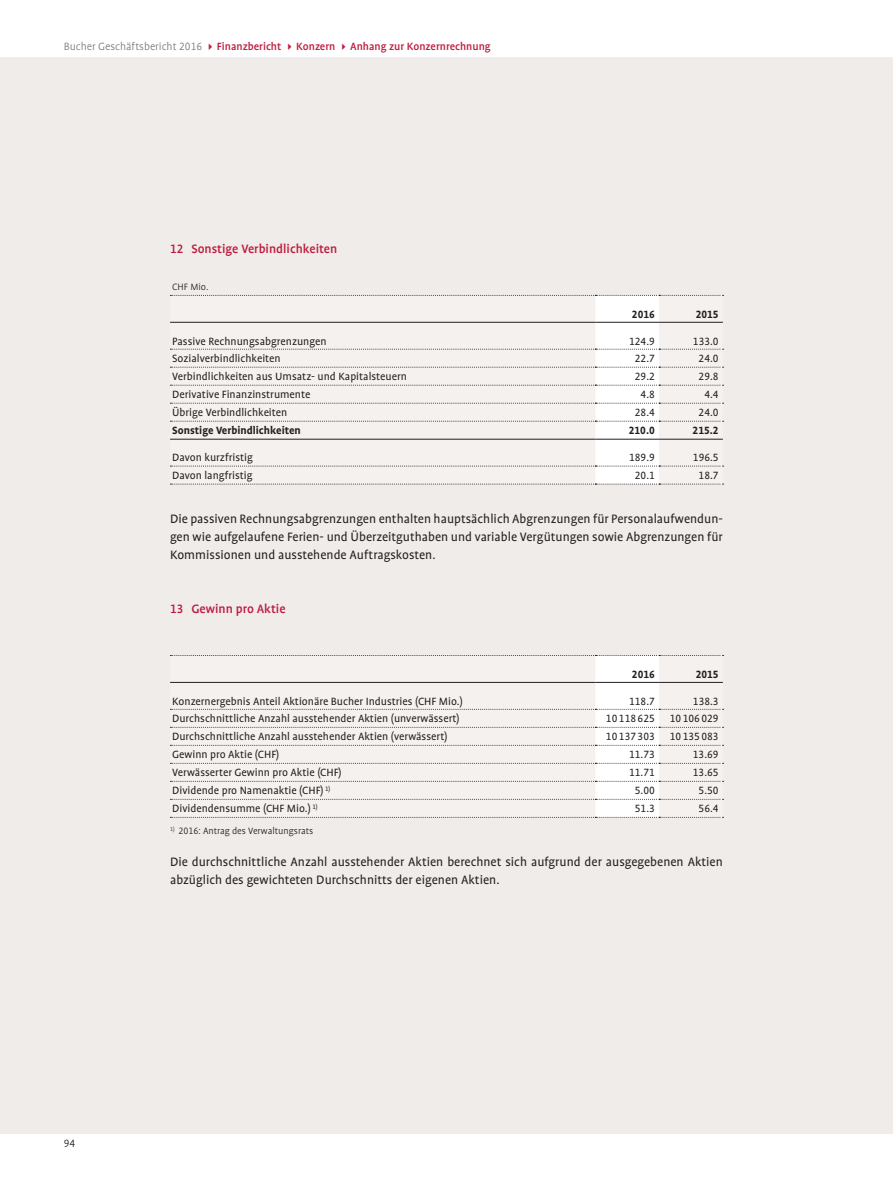
<style>
.page{position:relative;width:893px;height:1191px;background:#fff}
.page>*{position:absolute;margin:0;border:0;box-sizing:border-box;transform-origin:0 0}
.t1{font:13.8px/18px "Bucher Profile";color:#231f20;text-align:justify}
.t2{font:500 13.8px "Bucher Profile";color:#be1b40}
.t3{font:12px "Bucher Profile";color:#231f20}
.t4{font:500 12px "Bucher Profile";color:#be1b40}
.t5{font:700 12px "Bucher Profile";color:#231f20}
.t6{font:300 12px "Bucher Profile";color:#231f20}
.t7{font:300 10.5px "Bucher Profile";letter-spacing:-.005em;color:#231f20}
.s1{font-weight:300;color:#76787b}
</style>
<div class="page">
<div style="left:0;top:57px;width:893px;height:1076px;background:#f0ece9"></div>
<svg style="left:170px;top:294px;width:554px;height:191px"></svg>
<hr style="left:170px;top:322px;width:425px;height:1px;background:#231f20">
<hr style="left:595px;top:322px;width:64px;height:1px;background:#231f20">
<hr style="left:659px;top:322px;width:64px;height:1px;background:#231f20">
<hr style="left:170px;top:439px;width:425px;height:1px;background:#231f20">
<hr style="left:595px;top:439px;width:64px;height:1px;background:#231f20">
<hr style="left:659px;top:439px;width:64px;height:1px;background:#231f20">
<svg style="left:170px;top:655px;width:554px;height:163px"></svg>
<hr style="left:170px;top:682px;width:425px;height:1px;background:#231f20">
<hr style="left:595px;top:682px;width:64px;height:1px;background:#231f20">
<hr style="left:659px;top:682px;width:64px;height:1px;background:#231f20">
<p class="t4" style="left:64px;top:40px;width:429px"><span class="s1">Bucher Geschäftsbericht 2016</span> Finanzbericht Konzern Anhang zur Konzernrechnung</p>
<p class="t2" style="left:170px;top:242px;width:169px">12 Sonstige Verbindlichkeiten</p>
<p class="t7" style="left:172px;top:282px;width:38px">CHF Mio.</p>
<p class="t5" style="left:632px;top:308px;width:24px">2016</p>
<p class="t5" style="left:696px;top:308px;width:24px">2015</p>
<p class="t3" style="left:172px;top:335px;width:156px">Passive Rechnungsabgrenzungen</p>
<p class="t3" style="left:629px;top:335px;width:27px">124.9</p>
<p class="t3" style="left:693px;top:335px;width:27px">133.0</p>
<p class="t3" style="left:172px;top:352px;width:110px">Sozialverbindlichkeiten</p>
<p class="t3" style="left:635px;top:352px;width:21px">22.7</p>
<p class="t3" style="left:699px;top:352px;width:21px">24.0</p>
<p class="t3" style="left:172px;top:370px;width:236px">Verbindlichkeiten aus Umsatz- und Kapitalsteuern</p>
<p class="t3" style="left:635px;top:370px;width:21px">29.2</p>
<p class="t3" style="left:699px;top:370px;width:21px">29.8</p>
<p class="t3" style="left:172px;top:388px;width:140px">Derivative Finanzinstrumente</p>
<p class="t3" style="left:641px;top:388px;width:16px">4.8</p>
<p class="t3" style="left:704px;top:388px;width:16px">4.4</p>
<p class="t3" style="left:172px;top:406px;width:117px">Übrige Verbindlichkeiten</p>
<p class="t3" style="left:635px;top:406px;width:21px">28.4</p>
<p class="t3" style="left:699px;top:406px;width:21px">24.0</p>
<p class="t5" style="left:172px;top:424px;width:130px">Sonstige Verbindlichkeiten</p>
<p class="t5" style="left:629px;top:424px;width:28px">210.0</p>
<p class="t5" style="left:693px;top:424px;width:28px">215.2</p>
<p class="t3" style="left:172px;top:451px;width:82px">Davon kurzfristig</p>
<p class="t3" style="left:629px;top:451px;width:27px">189.9</p>
<p class="t3" style="left:693px;top:451px;width:27px">196.5</p>
<p class="t3" style="left:172px;top:469px;width:82px">Davon langfristig</p>
<p class="t3" style="left:635px;top:469px;width:21px">20.1</p>
<p class="t3" style="left:699px;top:469px;width:21px">18.7</p>
<p class="t1" style="left:170px;top:510px;width:554px">Die passiven Rechnungsabgrenzungen enthalten hauptsächlich Abgrenzungen für Personalaufwendun&shy;gen wie aufgelaufene Ferien- und Überzeitguthaben und variable Vergütungen sowie Abgrenzungen für Kommissionen und ausstehende Auftragskosten.</p>
<p class="t2" style="left:170px;top:602px;width:117px">13 Gewinn pro Aktie</p>
<p class="t5" style="left:632px;top:668px;width:24px">2016</p>
<p class="t5" style="left:696px;top:668px;width:24px">2015</p>
<p class="t3" style="left:172px;top:695px;width:292px">Konzernergebnis Anteil Aktionäre Bucher Industries (CHF Mio.)</p>
<p class="t3" style="left:629px;top:695px;width:27px">118.7</p>
<p class="t3" style="left:693px;top:695px;width:27px">138.3</p>
<p class="t3" style="left:172px;top:712px;width:289px">Durchschnittliche Anzahl ausstehender Aktien (unverwässert)</p>
<p class="t3" style="left:606px;top:712px;width:114px">10 118 625 10 106 029</p>
<p class="t3" style="left:172px;top:730px;width:277px">Durchschnittliche Anzahl ausstehender Aktien (verwässert)</p>
<p class="t3" style="left:606px;top:730px;width:114px">10 137 303 10 135 083</p>
<p class="t3" style="left:172px;top:748px;width:109px">Gewinn pro Aktie (CHF)</p>
<p class="t3" style="left:629px;top:748px;width:27px">11.73</p>
<p class="t3" style="left:693px;top:748px;width:27px">13.69</p>
<p class="t3" style="left:172px;top:766px;width:171px">Verwässerter Gewinn pro Aktie (CHF)</p>
<p class="t3" style="left:629px;top:766px;width:27px">11.71</p>
<p class="t3" style="left:693px;top:766px;width:27px">13.65</p>
<p class="t3" style="left:172px;top:784px;width:160px">Dividende pro Namenaktie (CHF) <sup>1)</sup></p>
<p class="t3" style="left:635px;top:784px;width:21px">5.00</p>
<p class="t3" style="left:699px;top:784px;width:21px">5.50</p>
<p class="t3" style="left:172px;top:802px;width:147px">Dividendensumme (CHF Mio.) <sup>1)</sup></p>
<p class="t3" style="left:635px;top:802px;width:21px">51.3</p>
<p class="t3" style="left:699px;top:802px;width:21px">56.4</p>
<p class="t7" style="left:170px;top:825px;width:145px"><sup>1)</sup> 2016: Antrag des Verwaltungsrats</p>
<p class="t1" style="left:170px;top:852px;width:554px">Die durchschnittliche Anzahl ausstehender Aktien berechnet sich aufgrund der ausgegebenen Aktien abzüglich des gewichteten Durchschnitts der eigenen Aktien.</p>
<p class="t6" style="left:64px;top:1137px;width:13px">94</p>
</div>
